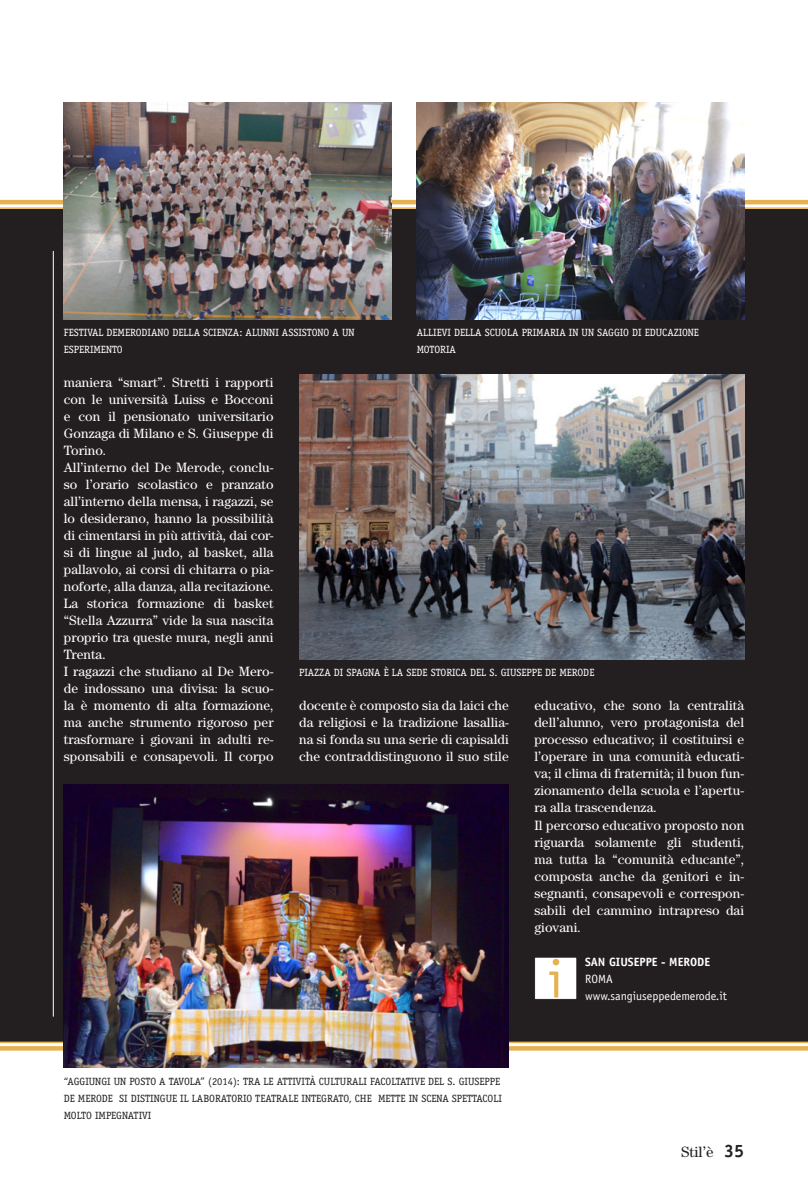
<style>
.page{position:relative;width:808px;height:1191px;background:#fff}
.page>*{position:absolute;margin:0;border:0;box-sizing:border-box;transform-origin:0 0}
.t1{font:15px "Century Std";color:#231f20}
.t2{font:13.5px/17px "Century Std";letter-spacing:.005em;color:#fff}
.t3{font:12px/17px "Officina Sans Std";color:#fff}
.t4{font:700 12px "Officina Sans Std";color:#fff}
.t5{font:10.5px/17px "Officina Serif Std";color:#231f20}
.t6{font:10.5px/17px "Officina Serif Std";color:#fff}
.s1{font-family:"Officina Serif Std";font-weight:700;font-size:18px}
</style>
<div class="page">
<div style="left:0;top:209px;width:808px;height:832px;background:#231f20"></div>
<hr style="left:53px;top:251px;width:1px;height:765px;background:#fff">
<hr style="left:0;top:200px;width:808px;height:4px;background:#e5b24f">
<hr style="left:0;top:207px;width:808px;height:2px;background:#e5b24f">
<hr style="left:0;top:1041px;width:808px;height:2px;background:#e5b24f">
<svg style="left:0;top:1046px;width:808px;height:4px"></svg>
<div style="left:534px;top:957px;width:43px;height:42px;background:#fff"></div>
<svg style="left:549px;top:958px;width:10px;height:39px"></svg>
<img style="left:64px;top:784px;width:445px;height:283px">
<img style="left:299px;top:374px;width:445px;height:285px">
<img style="left:64px;top:102px;width:327px;height:217px">
<img style="left:417px;top:102px;width:327px;height:217px">
<p class="t6" style="left:64px;top:324px;width:292px">FESTIVAL DEMERODIANO DELLA SCIENZA: ALUNNI ASSISTONO A UN<br>ESPERIMENTO</p>
<p class="t6" style="left:417px;top:324px;width:284px">ALLIEVI DELLA SCUOLA PRIMARIA IN UN SAGGIO DI EDUCAZIONE<br>MOTORIA</p>
<p class="t2" style="left:64px;top:374px;width:211px">maniera “smart”. Stretti i rapporti con le università Luiss e Bocconi e con il pensionato universitario<br>Gonzaga di Milano e S. Giuseppe di<br>Torino.<br>All’interno del De Merode, conclu&shy;so l’orario scolastico e pranzato all’interno della mensa, i ragazzi, se lo desiderano, hanno la possibilità di cimentarsi in più attività, dai cor&shy;si di lingue al judo, al basket, alla pallavolo, ai corsi di chitarra o pia&shy;noforte, alla danza, alla recitazione.<br>La storica formazione di basket “Stella Azzurra” vide la sua nascita proprio tra queste mura, negli anni<br>Trenta.<br>I ragazzi che studiano al De Mero&shy;de indossano una divisa: la scuo&shy;la è momento di alta formazione, ma anche strumento rigoroso per trasformare i giovani in adulti re&shy;sponsabili e consapevoli. Il corpo</p>
<p class="t6" style="left:299px;top:664px;width:297px">PIAZZA DI SPAGNA È LA SEDE STORICA DEL S. GIUSEPPE DE MERODE</p>
<p class="t2" style="left:299px;top:697px;width:211px;text-align:justify">docente è composto sia da laici che da religiosi e la tradizione lasallia&shy;na si fonda su una serie di capisaldi che contraddistinguono il suo stile</p>
<p class="t2" style="left:534px;top:697px;width:211px">educativo, che sono la centralità dell’alunno, vero protagonista del processo educativo; il costituirsi e l’operare in una comunità educati&shy;va; il clima di fraternità; il buon fun&shy;zionamento della scuola e l’apertu&shy;ra alla trascendenza.<br>Il percorso educativo proposto non riguarda solamente gli studenti, ma tutta la “comunità educante”, composta anche da genitori e in&shy;segnanti, consapevoli e correspon&shy;sabili del cammino intrapreso dai giovani.</p>
<p class="t4" style="left:585px;top:954px;width:126px">SAN GIUSEPPE - MERODE</p>
<p class="t3" style="left:585px;top:970px;width:143px">ROMA www.sangiuseppedemerode.it</p>
<p class="t5" style="left:64px;top:1072px;width:440px">“AGGIUNGI UN POSTO A TAVOLA” (2014): TRA LE ATTIVITÀ CULTURALI FACOLTATIVE DEL S. GIUSEPPE<br>DE MERODE SI DISTINGUE IL LABORATORIO TEATRALE INTEGRATO, CHE METTE IN SCENA SPETTACOLI<br>MOLTO IMPEGNATIVI</p>
<p class="t1" style="left:681px;top:1142px;width:65px">Stil’è <span class="s1">35</span></p>
</div>
